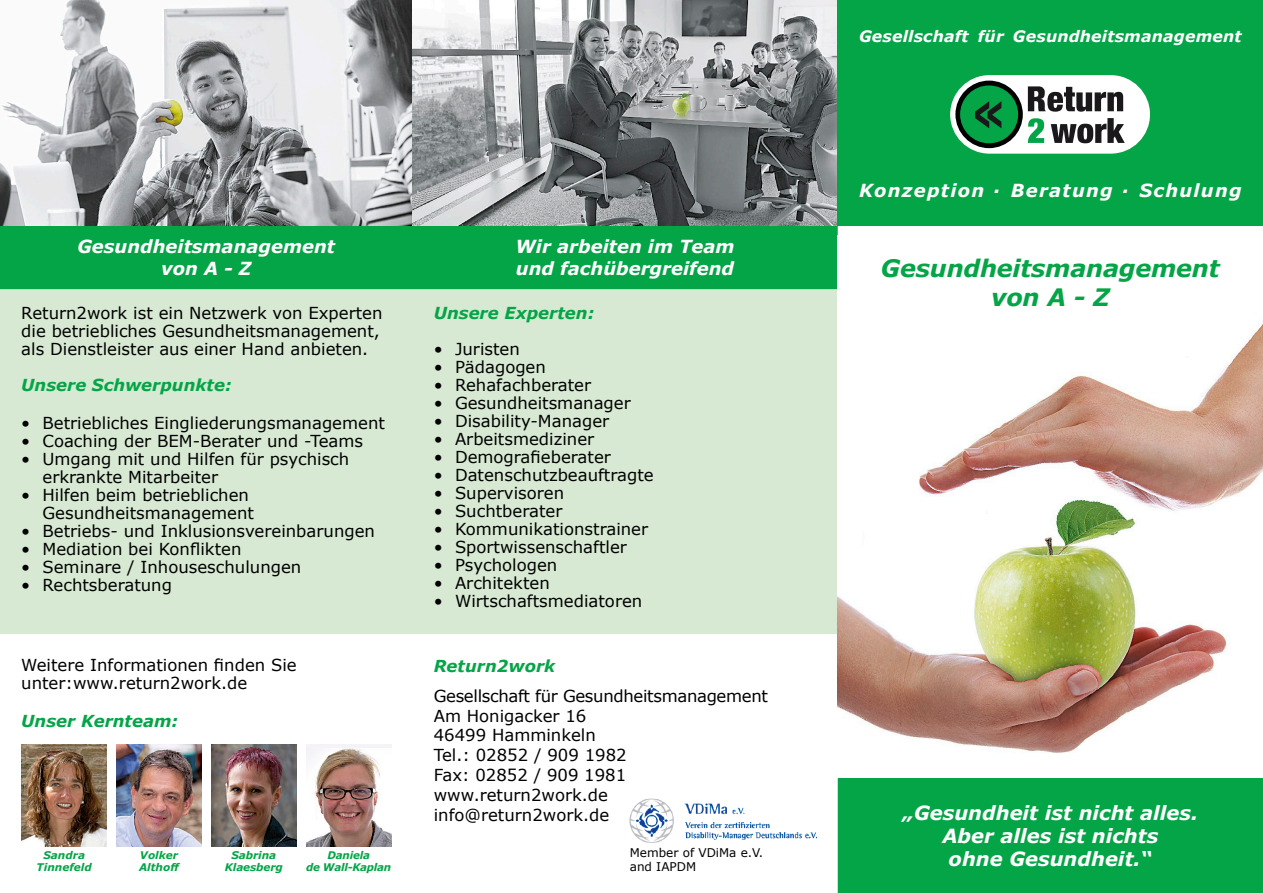
<style>
.page{position:relative;width:1263px;height:893px;background:#fff}
.page>*{position:absolute;margin:0;border:0;box-sizing:border-box;transform-origin:0 0}
.t1{font:italic 700 24px/28.8px "Verdana";letter-spacing:-.01em;color:#04a546;text-align:center}
.t2{font:italic 700 19.5px/23.4px "Verdana";color:#fff;text-align:center}
.t3{font:italic 700 18px/21.6px "Verdana";color:#fff;text-align:center}
.t4{font:italic 700 18px "Verdana";letter-spacing:.07em;color:#fff}
.t5{font:16.5px/18px "Verdana";color:#000}
.t6{font:italic 700 16.5px "Verdana";color:#04a546}
.t7{font:16.5px "Verdana";letter-spacing:-.02em;color:#000}
.t8{font:italic 700 15.75px "Verdana";letter-spacing:.01em;color:#fff}
.t9{font:12px "Verdana";color:#000}
.t10{font:italic 700 10.5px/12.6px "Verdana";letter-spacing:-.01em;color:#04a546;text-align:center}
</style>
<div class="page">
<div style="left:0;top:289px;width:838px;height:345px;background:#d7e9d2"></div>
<div style="left:0;top:225px;width:838px;height:64px;background:#04a546"></div>
<img style="left:838px;top:324px;width:425px;height:429px">
<img style="left:22px;top:744px;width:85px;height:102px">
<img style="left:117px;top:744px;width:85px;height:102px">
<img style="left:211px;top:744px;width:85px;height:102px">
<img style="left:306px;top:744px;width:85px;height:103px">
<img style="left:0;top:0;width:838px;height:225px">
<img style="left:629px;top:798px;width:189px;height:45px">
<div style="left:838px;top:0;width:425px;height:225px;background:#04a546"></div>
<div style="left:951px;top:76px;width:198px;height:77px;background:#fff;border-radius:38px"></div>
<div style="left:950px;top:75px;width:200px;height:79px;border:2px solid #fff;border-radius:38px"></div>
<svg style="left:955px;top:81px;width:170px;height:67px"></svg>
<div style="left:838px;top:778px;width:425px;height:115px;background:#04a546"></div>
<p class="t3" style="left:77px;top:236px;width:259px">Gesundheitsmanagement von A - Z</p>
<p class="t3" style="left:516px;top:236px;width:221px">Wir arbeiten im Team</p>
<p class="t3" style="left:516px;top:257px;width:220px">und fachübergreifend</p>
<p class="t5" style="left:21px;top:304px;width:363px">Return2work ist ein Netzwerk von Experten die betriebliches Gesundheitsmanagement, als Dienstleister aus einer Hand anbieten.</p>
<p class="t6" style="left:21px;top:373px;width:212px">Unsere Schwerpunkte:</p>
<p class="t5" style="left:21px;top:414px;width:365px">• Betriebliches Eingliederungsmanagement</p>
<p class="t5" style="left:21px;top:432px;width:343px">• Coaching der BEM-Berater und -Teams</p>
<p class="t5" style="left:43px;top:450px;width:308px;text-indent:-21px">• Umgang mit und Hilfen für psychisch erkrankte Mitarbeiter</p>
<p class="t5" style="left:43px;top:486px;width:213px;text-indent:-21px">• Hilfen beim betrieblichen<br>Gesundheitsmanagement</p>
<p class="t5" style="left:21px;top:522px;width:355px">• Betriebs- und Inklusionsvereinbarungen</p>
<p class="t5" style="left:21px;top:540px;width:222px">• Mediation bei Konflikten</p>
<p class="t5" style="left:21px;top:558px;width:282px">• Seminare / Inhouseschulungen</p>
<p class="t5" style="left:21px;top:576px;width:152px">• Rechtsberatung</p>
<p class="t5" style="left:21px;top:655px;width:277px">Weitere Informationen finden Sie unter:www.return2work.de</p>
<p class="t6" style="left:21px;top:709px;width:158px">Unser Kernteam:</p>
<p class="t6" style="left:434px;top:301px;width:162px">Unsere Experten:</p>
<p class="t5" style="left:434px;top:340px;width:88px">• Juristen</p>
<p class="t5" style="left:434px;top:358px;width:114px">• Pädagogen</p>
<p class="t5" style="left:434px;top:376px;width:159px">• Rehafachberater</p>
<p class="t5" style="left:434px;top:394px;width:199px">• Gesundheitsmanager</p>
<p class="t5" style="left:434px;top:412px;width:177px">• Disability-Manager</p>
<p class="t5" style="left:434px;top:430px;width:162px">• Arbeitsmediziner</p>
<p class="t5" style="left:434px;top:448px;width:179px">• Demografieberater</p>
<p class="t5" style="left:434px;top:466px;width:221px">• Datenschutzbeauftragte</p>
<p class="t5" style="left:434px;top:484px;width:132px">• Supervisoren</p>
<p class="t5" style="left:434px;top:502px;width:130px">• Suchtberater</p>
<p class="t5" style="left:434px;top:520px;width:216px">• Kommunikationstrainer</p>
<p class="t5" style="left:434px;top:538px;width:195px">• Sportwissenschaftler</p>
<p class="t5" style="left:434px;top:556px;width:125px">• Psychologen</p>
<p class="t5" style="left:434px;top:574px;width:118px">• Architekten</p>
<p class="t5" style="left:434px;top:592px;width:210px">• Wirtschaftsmediatoren</p>
<p class="t6" style="left:434px;top:654px;width:123px">Return2work</p>
<p class="t7" style="left:434px;top:684px;width:336px">Gesellschaft für Gesundheitsmanagement</p>
<p class="t5" style="left:434px;top:706px;width:154px">Am Honigacker 16</p>
<p class="t5" style="left:434px;top:726px;width:164px">46499 Hamminkeln</p>
<p class="t5" style="left:434px;top:746px;width:194px">Tel.: 02852 / 909 1982</p>
<p class="t5" style="left:434px;top:766px;width:194px">Fax: 02852 / 909 1981</p>
<p class="t5" style="left:434px;top:786px;width:176px">www.return2work.de</p>
<p class="t5" style="left:434px;top:805px;width:177px">info@return2work.de</p>
<p class="t10" style="left:37px;top:848px;width:57px">Sandra<br>Tinnefeld</p>
<p class="t10" style="left:139px;top:848px;width:43px;text-align:left">Volker<br>Althoff</p>
<p class="t10" style="left:225px;top:848px;width:60px">Sabrina<br>Klaesberg</p>
<p class="t10" style="left:306px;top:848px;width:87px">Daniela<br>de Wall-Kaplan</p>
<p class="t9" style="left:630px;top:844px;width:135px">Member of VDiMa e.V.</p>
<p class="t9" style="left:630px;top:859px;width:68px">and IAPDM</p>
<p class="t8" style="left:859px;top:25px;width:384px">Gesellschaft für Gesundheitsmanagement</p>
<p class="t4" style="left:859px;top:177px;width:384px">Konzeption . Beratung . Schulung</p>
<p class="t1" style="left:881px;top:254px;width:340px">Gesundheitsmanagement von A - Z</p>
<p class="t2" style="left:903px;top:800px;width:297px">„Gesundheit ist nicht alles.<br>Aber alles ist nichts<br>ohne Gesundheit.“</p>
</div>
